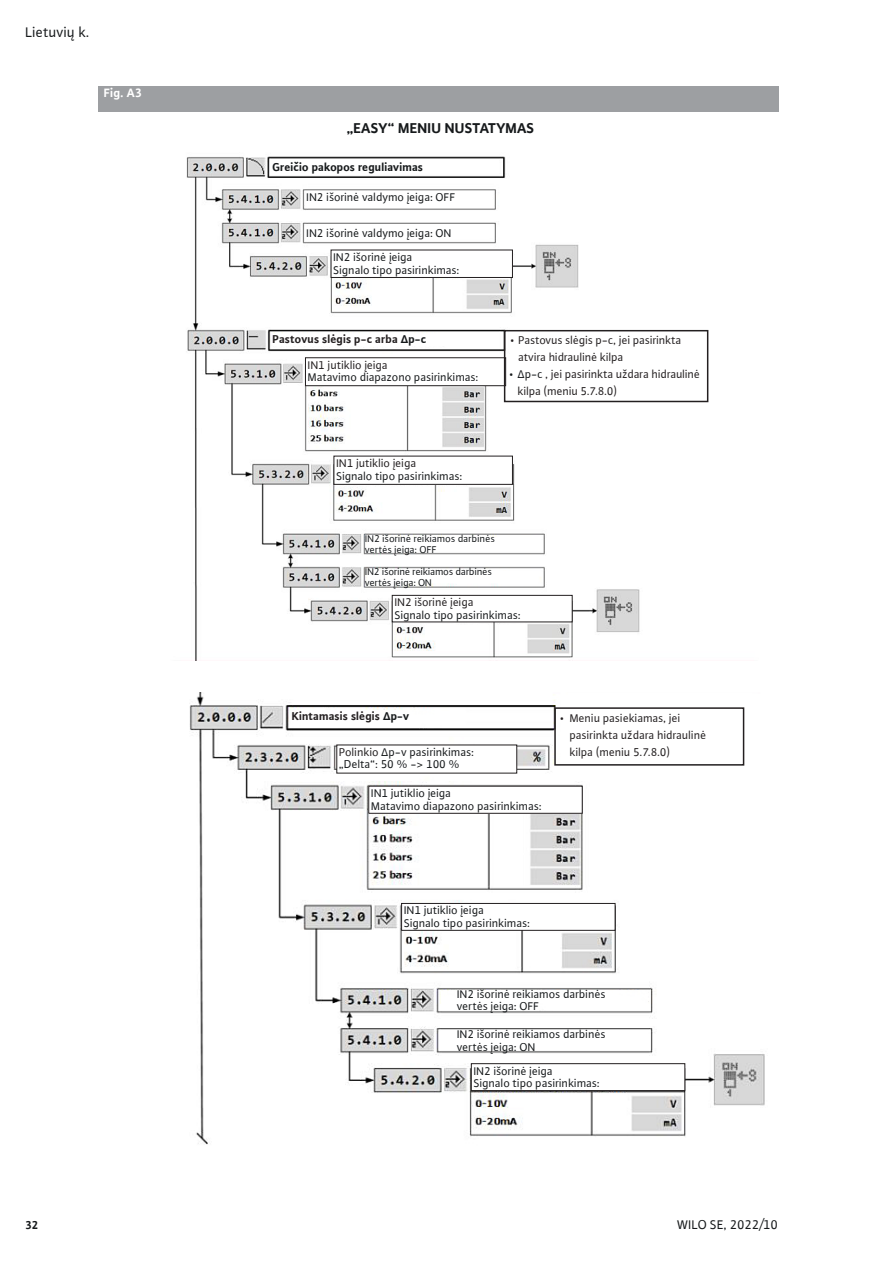
<style>
.page{position:relative;width:893px;height:1263px;background:#fff}
.page>*{position:absolute;margin:0;border:0;box-sizing:border-box;transform-origin:0 0}
.t1{font:700 15px "WILO Plus Global";color:#16191b}
.t2{font:15px "WILO Plus Global";color:#16191b}
.t3{font:13.5px "WILO Plus Global";color:#16191b}
.t4{font:700 12.75px "WILO Plus Global";color:#fff}
.t5{font:12px/12.6px "WILO Plus Global";color:#16191b}
.t6{font:12px/17px "WILO Plus Global";color:#231f20}
.t7{font:700 12px "WILO Plus Global";color:#231f20}
.t8{font:700 12px "WILO Plus Global";color:#16191b}
.t9{font:10.5px/10.5px "WILO Plus Global";letter-spacing:-.01em;color:#16191b}
.s1{color:#16191b}
.s2{color:#231f20}
</style>
<div class="page">
<div style="left:98px;top:86px;width:681px;height:26px;background:#9d9fa2"></div>
<img style="left:186px;top:156px;width:523px;height:504px">
<img style="left:189px;top:692px;width:576px;height:453px">
<div style="left:331px;top:250px;width:181px;height:27px;background:#fff"></div>
<div style="left:331px;top:250px;width:182px;height:28px;border:1px solid #231f20"></div>
<div style="left:305px;top:358px;width:201px;height:28px;background:#fff"></div>
<div style="left:305px;top:357px;width:201px;height:29px;border:1px solid #231f20"></div>
<div style="left:334px;top:456px;width:178px;height:28px;background:#fff"></div>
<div style="left:334px;top:456px;width:179px;height:29px;border:1px solid #231f20"></div>
<div style="left:392px;top:595px;width:180px;height:27px;background:#fff"></div>
<div style="left:392px;top:595px;width:181px;height:27px;border:1px solid #231f20"></div>
<div style="left:337px;top:745px;width:180px;height:28px;background:#fff"></div>
<div style="left:504px;top:330px;width:204px;height:72px;border:2px solid #231f20"></div>
<div style="left:554px;top:707px;width:190px;height:59px;border:2px solid #231f20"></div>
<div style="left:369px;top:786px;width:213px;height:27px;background:#fff"></div>
<div style="left:368px;top:786px;width:215px;height:28px;border:1px solid #231f20"></div>
<div style="left:402px;top:903px;width:213px;height:27px;background:#fff"></div>
<div style="left:401px;top:903px;width:214px;height:28px;border:1px solid #231f20"></div>
<div style="left:471px;top:1064px;width:214px;height:26px;background:#fff"></div>
<div style="left:471px;top:1063px;width:214px;height:28px;border:1px solid #231f20"></div>
<p class="t2" style="left:26px;top:23px;width:66px">Lietuvių k.</p>
<p class="t4" style="left:104px;top:85px;width:39px">Fig. A3</p>
<p class="t1" style="left:347px;top:119px;width:189px">„EASY“ MENIU NUSTATYMAS</p>
<p class="t8" style="left:273px;top:160px;width:152px">Greičio pakopos reguliavimas</p>
<p class="t5" style="left:307px;top:191px;width:151px">IN2 išorinė valdymo įeiga: OFF</p>
<p class="t5" style="left:334px;top:220px;width:120px;line-height:24.5px;text-indent:-27px">IN2 išorinė valdymo įeiga: ON<br>IN2 išorinė įeiga</p>
<p class="t5" style="left:334px;top:263px;width:128px">Signalo tipo pasirinkimas:</p>
<p class="t7" style="left:273px;top:332px;width:155px">Pastovus slėgis p-c arba <span class="s1">Δp-c</span></p>
<p class="t6" style="left:308px;top:356px;width:81px">IN1 jutiklio įeiga</p>
<p class="t5" style="left:308px;top:371px;width:172px">Matavimo diapazono pasirinkimas:</p>
<p class="t6" style="left:336px;top:454px;width:81px">IN1 jutiklio įeiga</p>
<p class="t5" style="left:336px;top:469px;width:128px">Signalo tipo pasirinkimas:</p>
<p class="t6" style="left:519px;top:331px;width:164px;text-indent:-8px">• Pastovus slėgis p-c, jei pasirinkta atvira hidraulinė kilpa</p>
<p class="t6" style="left:518px;top:365px;width:184px;text-indent:-8px"><span class="s1">• Δp-c</span> , jei pasirinkta uždara hidraulinė kilpa (meniu 5.7.8.0)</p>
<p class="t9" style="left:365px;top:533px;width:132px">IN2 išorinė reikiamos darbinės vertės įeiga: OFF</p>
<p class="t9" style="left:365px;top:566px;width:128px">IN2 išorinė reikiamos darbinės vertės įeiga: ON</p>
<p class="t6" style="left:395px;top:594px;width:81px">IN2 išorinė įeiga</p>
<p class="t5" style="left:395px;top:608px;width:128px">Signalo tipo pasirinkimas:</p>
<p class="t7" style="left:292px;top:709px;width:119px">Kintamasis slėgis <span class="s1">Δp-v</span></p>
<p class="t5" style="left:339px;top:745px;width:136px"><span class="s2">Polinkio</span> Δp-v pasirinkimas: „Delta“: 50 % -&gt; 100 %</p>
<p class="t5" style="left:371px;top:787px;width:172px">IN1 jutiklio įeiga<br>Matavimo diapazono pasirinkimas:</p>
<p class="t6" style="left:570px;top:709px;width:138px;text-indent:-10px">• Meniu pasiekiamas, jei pasirinkta uždara hidraulinė kilpa (meniu 5.7.8.0)</p>
<p class="t5" style="left:404px;top:904px;width:128px">IN1 jutiklio įeiga<br>Signalo tipo pasirinkimas:</p>
<p class="t5" style="left:457px;top:987px;width:150px">IN2 išorinė reikiamos darbinės vertės įeiga: OFF</p>
<p class="t5" style="left:457px;top:1027px;width:150px">IN2 išorinė reikiamos darbinės vertės įeiga: ON</p>
<p class="t5" style="left:474px;top:1064px;width:128px">IN2 išorinė įeiga<br>Signalo tipo pasirinkimas:</p>
<p class="t8" style="left:26px;top:1218px;width:14px">32</p>
<p class="t3" style="left:677px;top:1216px;width:102px">WILO SE, 2022/10</p>
</div>
